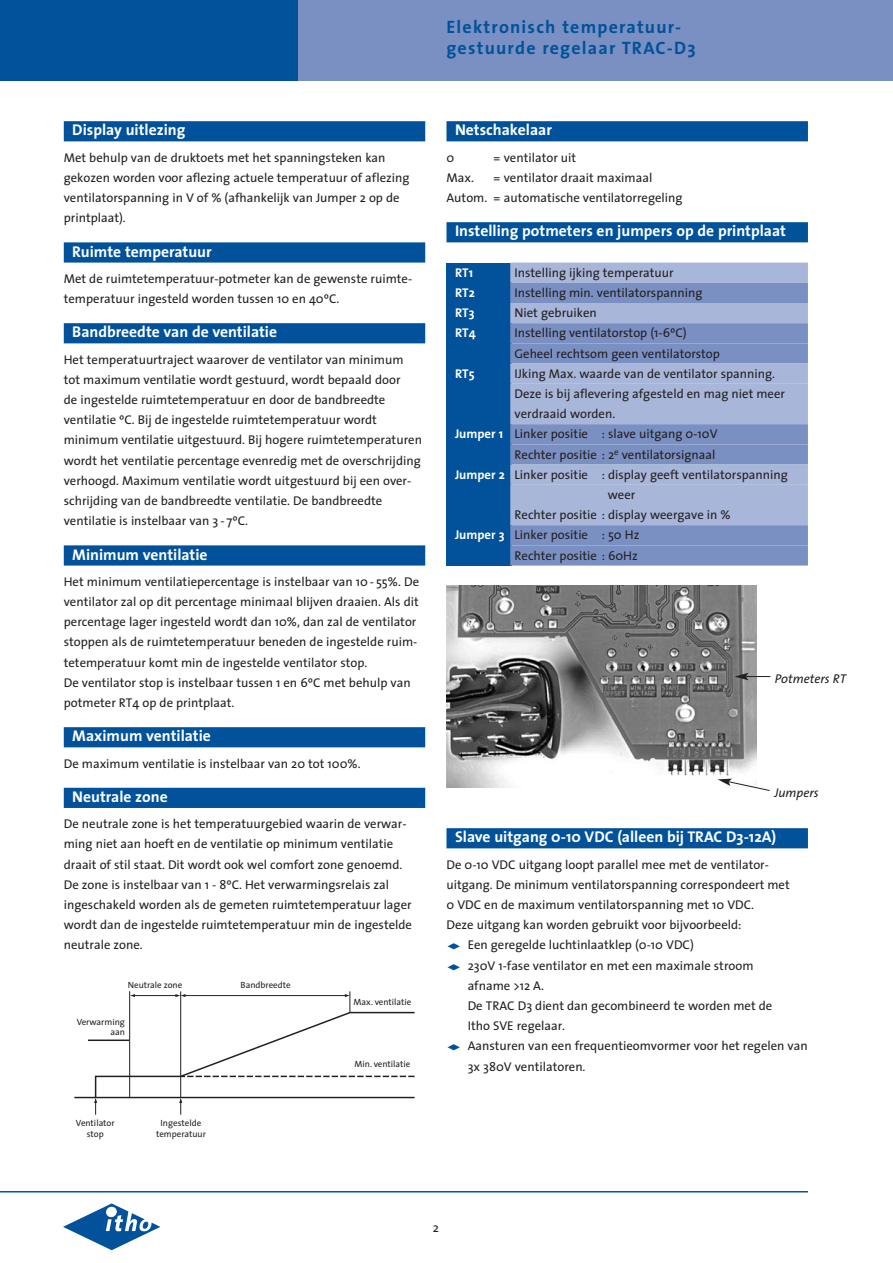
<style>
.page{position:relative;width:893px;height:1263px;background:#fff}
.page>*{position:absolute;margin:0;border:0;box-sizing:border-box;transform-origin:0 0}
.t1{font:700 18px/21px "The Sans";letter-spacing:.065em;color:#01529a}
.t2{font:700 15.6px "The Sans";color:#fff}
.t3{font:12.75px/20.2px "The Sans";color:#231f20}
.t4{font:italic 12.75px "The Sans";color:#231f20}
.t5{font:700 12.75px "The Sans";color:#fff}
.t6{font:9px/10.8px "The Sans";color:#231f20;text-align:center}
.s1{font-weight:700;color:#fff}
.s2{color:#01529a}
</style>
<div class="page">
<div style="left:446px;top:263px;width:66px;height:303px;background:#01529a"></div>
<div style="left:298px;top:0;width:595px;height:81px;background:#7a90c3"></div>
<div style="left:0;top:0;width:298px;height:81px;background:#01529a"></div>
<svg style="left:63px;top:1203px;width:97px;height:47px"></svg>
<hr style="left:0;top:1191px;width:808px;height:1px;background:#01529a">
<div style="left:64px;top:121px;width:361px;height:20px;background:#01529a"></div>
<div style="left:64px;top:242px;width:361px;height:21px;background:#01529a"></div>
<div style="left:64px;top:323px;width:361px;height:20px;background:#01529a"></div>
<div style="left:64px;top:545px;width:361px;height:21px;background:#01529a"></div>
<div style="left:64px;top:727px;width:361px;height:20px;background:#01529a"></div>
<div style="left:64px;top:788px;width:361px;height:20px;background:#01529a"></div>
<div style="left:446px;top:121px;width:362px;height:20px;background:#01529a"></div>
<div style="left:446px;top:222px;width:362px;height:20px;background:#01529a"></div>
<div style="left:510px;top:263px;width:298px;height:20px;background:#a8b6d9"></div>
<div style="left:510px;top:283px;width:298px;height:20px;background:#7a90c3"></div>
<div style="left:510px;top:303px;width:298px;height:20px;background:#a8b6d9"></div>
<div style="left:510px;top:323px;width:298px;height:20px;background:#7a90c3"></div>
<div style="left:510px;top:343px;width:298px;height:21px;background:#7a90c3"></div>
<div style="left:510px;top:364px;width:298px;height:20px;background:#a8b6d9"></div>
<div style="left:510px;top:384px;width:298px;height:20px;background:#a8b6d9"></div>
<div style="left:510px;top:404px;width:298px;height:20px;background:#a8b6d9"></div>
<div style="left:510px;top:424px;width:298px;height:20px;background:#7a90c3"></div>
<div style="left:510px;top:444px;width:298px;height:21px;background:#7a90c3"></div>
<div style="left:510px;top:465px;width:298px;height:20px;background:#a8b6d9"></div>
<div style="left:510px;top:485px;width:298px;height:20px;background:#a8b6d9"></div>
<div style="left:510px;top:505px;width:298px;height:20px;background:#a8b6d9"></div>
<div style="left:510px;top:525px;width:298px;height:20px;background:#7a90c3"></div>
<div style="left:510px;top:545px;width:298px;height:21px;background:#7a90c3"></div>
<hr style="left:74px;top:1097px;width:341px;height:1px;background:#231f20">
<svg style="left:94px;top:991px;width:321px;height:124px"></svg>
<hr style="left:88px;top:1039px;width:41px;height:2px;background:#231f20">
<img style="left:446px;top:586px;width:310px;height:202px">
<svg style="left:735px;top:673px;width:35px;height:7px"></svg>
<svg style="left:718px;top:779px;width:52px;height:12px"></svg>
<div style="left:446px;top:828px;width:362px;height:20px;background:#01529a"></div>
<h1 class="t1" style="left:446px;top:18px;width:251px">Elektronisch temperatuur&shy;gestuurde regelaar TRAC-D3</h1>
<p class="t2" style="left:72px;top:124px;width:115px">Display uitlezing</p>
<p class="t3" style="left:64px;top:148px;width:347px">Met behulp van de druktoets met het spanningsteken kan gekozen worden voor aflezing actuele temperatuur of aflezing ventilatorspanning in V of % (afhankelijk van Jumper 2 op de printplaat).</p>
<p class="t2" style="left:72px;top:245px;width:141px">Ruimte temperatuur</p>
<p class="t3" style="left:64px;top:270px;width:350px">Met de ruimtetemperatuur-potmeter kan de gewenste ruimte&shy;temperatuur ingesteld worden tussen 10 en 40ºC.</p>
<p class="t2" style="left:72px;top:326px;width:206px">Bandbreedte van de ventilatie</p>
<p class="t3" style="left:64px;top:350px;width:360px">Het temperatuurtraject waarover de ventilator van minimum tot maximum ventilatie wordt gestuurd, wordt bepaald door<br>de ingestelde ruimtetemperatuur en door de bandbreedte ventilatie ºC. Bij de ingestelde ruimtetemperatuur wordt minimum ventilatie uitgestuurd. Bij hogere ruimtetemperaturen wordt het ventilatie percentage evenredig met de overschrijding verhoogd. Maximum ventilatie wordt uitgestuurd bij een over&shy;schrijding van de bandbreedte ventilatie. De bandbreedte ventilatie is instelbaar van 3 - 7ºC.</p>
<p class="t2" style="left:72px;top:548px;width:137px">Minimum ventilatie</p>
<p class="t3" style="left:64px;top:573px;width:357px">Het minimum ventilatiepercentage is instelbaar van 10 - 55%. De ventilator zal op dit percentage minimaal blijven draaien. Als dit percentage lager ingesteld wordt dan 10%, dan zal de ventilator stoppen als de ruimtetemperatuur beneden de ingestelde ruim&shy;tetemperatuur komt min de ingestelde ventilator stop.<br>De ventilator stop is instelbaar tussen 1 en 6ºC met behulp van potmeter RT4 op de printplaat.</p>
<p class="t2" style="left:72px;top:730px;width:140px">Maximum ventilatie</p>
<p class="t3" style="left:64px;top:754px;width:298px">De maximum ventilatie is instelbaar van 20 tot 100%.</p>
<p class="t2" style="left:72px;top:790px;width:97px">Neutrale zone</p>
<p class="t3" style="left:64px;top:815px;width:350px">De neutrale zone is het temperatuurgebied waarin de verwar&shy;ming niet aan hoeft en de ventilatie op minimum ventilatie draait of stil staat. Dit wordt ook wel comfort zone genoemd.<br>De zone is instelbaar van 1 - 8ºC. Het verwarmingsrelais zal ingeschakeld worden als de gemeten ruimtetemperatuur lager wordt dan de ingestelde ruimtetemperatuur min de ingestelde neutrale zone.</p>
<p class="t6" style="left:128px;top:980px;width:56px">Neutrale zone</p>
<p class="t6" style="left:77px;top:1017px;width:50px;text-align:right">Verwarming aan</p>
<p class="t6" style="left:76px;top:1118px;width:40px">Ventilator stop</p>
<p class="t6" style="left:156px;top:1118px;width:51px">Ingestelde temperatuur</p>
<p class="t6" style="left:241px;top:980px;width:52px">Bandbreedte</p>
<p class="t6" style="left:354px;top:998px;width:59px">Max. ventilatie</p>
<p class="t6" style="left:355px;top:1059px;width:57px">Min. ventilatie</p>
<p class="t2" style="left:455px;top:124px;width:98px">Netschakelaar</p>
<p class="t3" style="left:446px;top:148px;width:9px">0</p>
<p class="t3" style="left:493px;top:148px;width:84px">= ventilator uit</p>
<p class="t3" style="left:446px;top:169px;width:29px">Max.</p>
<p class="t3" style="left:446px;top:169px;width:238px;text-indent:47px">= ventilator draait maximaal<br>Autom. = automatische ventilatorregeling</p>
<p class="t2" style="left:455px;top:225px;width:333px">Instelling potmeters en jumpers op de printplaat</p>
<p class="t5" style="left:455px;top:267px;width:20px">RT1</p>
<p class="t3" style="left:514px;top:264px;width:161px">Instelling ijking temperatuur</p>
<p class="t5" style="left:455px;top:288px;width:21px">RT2</p>
<p class="t3" style="left:514px;top:284px;width:189px">Instelling min. ventilatorspanning</p>
<p class="t5" style="left:455px;top:308px;width:21px">RT3</p>
<p class="t3" style="left:514px;top:304px;width:84px">Niet gebruiken</p>
<p class="t5" style="left:455px;top:328px;width:22px">RT4</p>
<p class="t3" style="left:514px;top:324px;width:207px">Instelling ventilatorstop (1-6ºC)<br>Geheel rechtsom geen ventilatorstop</p>
<p class="t5" style="left:455px;top:368px;width:21px">RT5</p>
<p class="t3" style="left:514px;top:365px;width:262px">IJking Max. waarde van de ventilator spanning.</p>
<p class="t3" style="left:514px;top:385px;width:272px">Deze is bij aflevering afgesteld en mag niet meer</p>
<p class="t3" style="left:514px;top:405px;width:102px">verdraaid worden.</p>
<p class="t3" style="left:455px;top:425px;width:264px"><span class="s1">Jumper 1</span> Linker positie : slave uitgang 0-10V</p>
<p class="t3" style="left:514px;top:445px;width:202px">Rechter positie : 2<sup>e</sup> ventilatorsignaal</p>
<p class="t3" style="left:455px;top:466px;width:334px"><span class="s1">Jumper 2</span> Linker positie : display geeft ventilatorspanning</p>
<p class="t3" style="left:608px;top:486px;width:29px">weer</p>
<p class="t3" style="left:514px;top:506px;width:218px">Rechter positie : display weergave in %</p>
<p class="t3" style="left:455px;top:526px;width:186px"><span class="s1">Jumper 3</span> Linker positie : 50 Hz</p>
<p class="t3" style="left:514px;top:546px;width:125px">Rechter positie : 60Hz</p>
<p class="t4" style="left:775px;top:673px;width:73px">Potmeters RT</p>
<p class="t4" style="left:774px;top:787px;width:46px">Jumpers</p>
<p class="t2" style="left:455px;top:831px;width:323px">Slave uitgang 0-10 VDC (alleen bij TRAC D3-12A)</p>
<p class="t3" style="left:446px;top:855px;width:345px">De 0-10 VDC uitgang loopt parallel mee met de ventilator&shy;uitgang. De minimum ventilatorspanning correspondeert met 0 VDC en de maximum ventilatorspanning met 10 VDC.<br>Deze uitgang kan worden gebruikt voor bijvoorbeeld:</p>
<p class="t3" style="left:446px;top:936px;width:249px"><span class="s2">◆</span> Een geregelde luchtinlaatklep (0-10 VDC)</p>
<p class="t3" style="left:468px;top:956px;width:306px;text-indent:-21px"><span class="s2">◆</span> 230V 1-fase ventilator en met een maximale stroom afname &gt;12 A.<br>De TRAC D3 dient dan gecombineerd te worden met de<br>Itho SVE regelaar.</p>
<p class="t3" style="left:468px;top:1037px;width:342px;text-indent:-21px"><span class="s2">◆</span> Aansturen van een frequentieomvormer voor het regelen van<br>3x 380V ventilatoren.</p>
<p class="t3" style="left:433px;top:1219px;width:8px">2</p>
</div>
